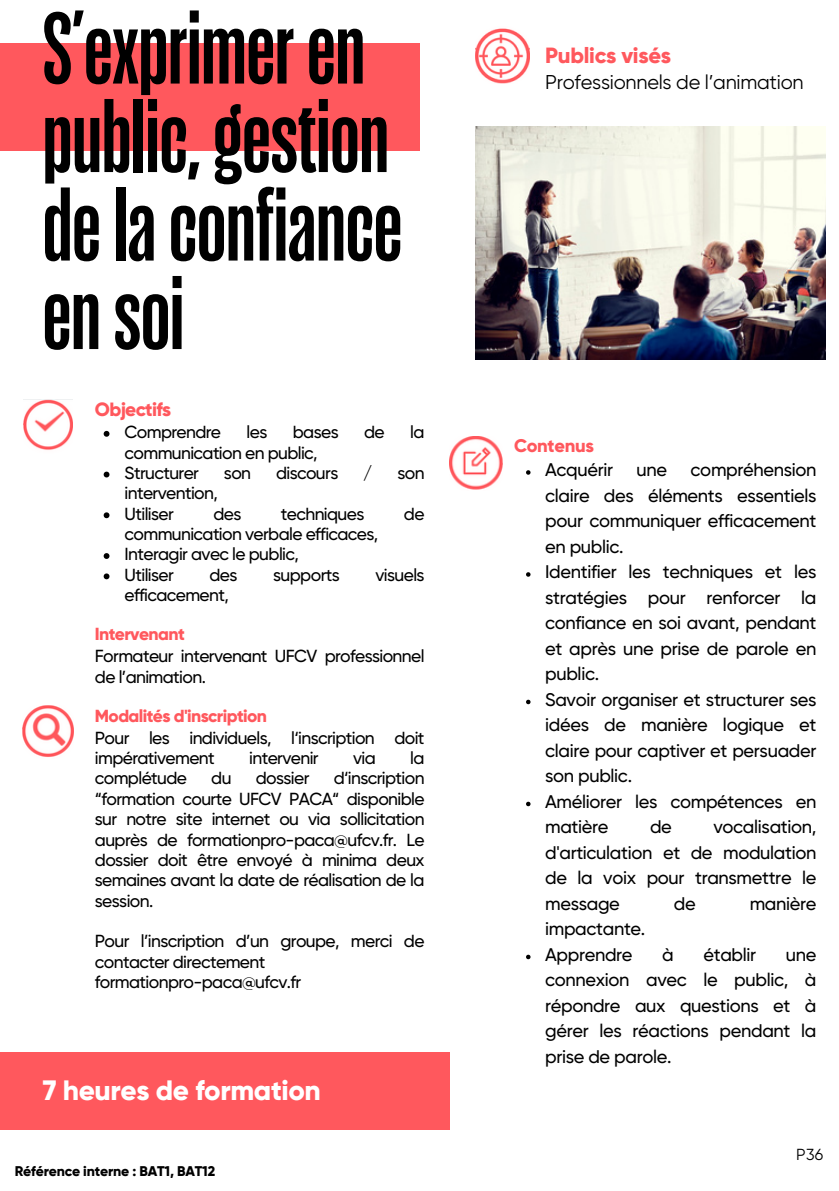
<style>
.page{position:relative;width:839px;height:1191px;background:#fff}
.page>*{position:absolute;margin:0;border:0;box-sizing:border-box;transform-origin:0 0}
.t1{font:600 100px/88.4px "Seriguela";color:#000}
.t2{font:800 28px "Gilroy";letter-spacing:-.015em;color:#fff}
.t3{font:800 22px "Gilroy";letter-spacing:-.015em;color:#ff585d}
.t4{font:20px "Gilroy";letter-spacing:-.015em;color:#000}
.t5{font:800 19.2px "Gilroy";letter-spacing:-.035em;color:#ff585d}
.t6{font:500 18.2px/25.6px "Gilroy";letter-spacing:-.02em;color:#000;text-align:justify}
.t7{font:800 18.2px "Gilroy";letter-spacing:-.02em;color:#ff585d}
.t8{font:500 17.4px/20.4px "Gilroy";letter-spacing:-.035em;color:#000}
.t9{font:16px "Gilroy";color:#000}
.t10{font:800 14px "Gilroy";letter-spacing:-.015em;color:#000}
.s1{font-weight:800;color:#ff585d}
</style>
<div class="page">
<div style="left:0;top:43px;width:419px;height:108px;background:#ff585d"></div>
<img style="left:475px;top:127px;width:350px;height:232px">
<img style="left:475px;top:28px;width:54px;height:56px">
<img style="left:449px;top:436px;width:53px;height:54px">
<img style="left:23px;top:399px;width:50px;height:51px">
<img style="left:22px;top:706px;width:51px;height:51px">
<svg style="left:526px;top:470px;width:4px;height:5px"></svg>
<svg style="left:526px;top:572px;width:4px;height:5px"></svg>
<svg style="left:526px;top:700px;width:4px;height:4px"></svg>
<svg style="left:526px;top:802px;width:4px;height:4px"></svg>
<svg style="left:526px;top:955px;width:4px;height:4px"></svg>
<svg style="left:104px;top:431px;width:5px;height:6px"></svg>
<svg style="left:104px;top:472px;width:5px;height:5px"></svg>
<svg style="left:104px;top:512px;width:5px;height:6px"></svg>
<svg style="left:104px;top:553px;width:5px;height:6px"></svg>
<svg style="left:104px;top:573px;width:5px;height:6px"></svg>
<div style="left:0;top:1053px;width:449px;height:77px;background:#ff585d"></div>
<p class="t1" style="left:43px;top:0;width:324px">S’exprimeren</p>
<p class="t1" style="left:43px;top:89px;width:361px">public,gestion delaconfiance ensoi</p>
<p class="t5" style="left:95px;top:398px;width:78px">Objectifs</p>
<h6 class="t8" style="left:125px;top:422px;width:98px">Comprendre</h6>
<h6 class="t8" style="left:246px;top:422px;width:22px">les</h6>
<h6 class="t8" style="left:293px;top:422px;width:47px">bases</h6>
<h6 class="t8" style="left:364px;top:422px;width:22px">de</h6>
<h6 class="t8" style="left:410px;top:422px;width:16px">la</h6>
<h6 class="t8" style="left:125px;top:442px;width:194px">communication en public,</h6>
<h6 class="t8" style="left:125px;top:463px;width:76px">Structurer</h6>
<h6 class="t8" style="left:224px;top:463px;width:29px">son</h6>
<h6 class="t8" style="left:276px;top:463px;width:64px">discours</h6>
<h6 class="t8" style="left:363px;top:463px;width:11px">/</h6>
<h6 class="t8" style="left:397px;top:463px;width:29px">son</h6>
<h6 class="t8" style="left:125px;top:483px;width:95px">intervention,</h6>
<h6 class="t8" style="left:125px;top:504px;width:51px">Utiliser</h6>
<h6 class="t8" style="left:213px;top:504px;width:30px">des</h6>
<h6 class="t8" style="left:281px;top:504px;width:85px">techniques</h6>
<h6 class="t8" style="left:404px;top:504px;width:22px">de</h6>
<h6 class="t8" style="left:125px;top:524px;width:255px">communication verbale efficaces,</h6>
<p class="t8" style="left:125px;top:544px;width:176px">Interagir avec le public,</p>
<h2 class="t8" style="left:125px;top:565px;width:51px">Utiliser</h2>
<h2 class="t8" style="left:209px;top:565px;width:30px">des</h2>
<h2 class="t8" style="left:273px;top:565px;width:68px">supports</h2>
<h2 class="t8" style="left:375px;top:565px;width:51px">visuels</h2>
<h2 class="t8" style="left:125px;top:585px;width:106px">efficacement,</h2>
<h3 class="t8" style="left:95px;top:624px;width:331px;line-height:21px"><span class="s1">Intervenant<br></span>Formateur intervenant UFCV professionnel de l’animation.</h3>
<p class="t8" style="left:95px;top:705px;width:331px;line-height:21px"><span class="s1">Modalités d'inscription<br></span>Pour les individuels, l‘inscription doit impérativement</p>
<p class="t8" style="left:249px;top:748px;width:71px">intervenir</p>
<p class="t8" style="left:353px;top:748px;width:24px">via</p>
<p class="t8" style="left:410px;top:748px;width:16px">la</p>
<p class="t8" style="left:95px;top:768px;width:94px">complétude</p>
<p class="t8" style="left:211px;top:768px;width:22px">du</p>
<p class="t8" style="left:256px;top:768px;width:55px">dossier</p>
<p class="t8" style="left:95px;top:768px;width:331px;text-align:justify;text-indent:239px">d‘inscription “formation courte UFCV PACA“ disponible sur notre site internet ou via sollicitation auprès de formationpro-paca@ufcv.fr. Le dossier doit être envoyé à minima deux semaines avant la date de réalisation de la session.</p>
<p class="t8" style="left:95px;top:931px;width:331px">Pour l’inscription d’un groupe, merci de contacter directement formationpro-paca@ufcv.fr</p>
<h5 class="t2" style="left:43px;top:1073px;width:279px">7 heures de formation</h5>
<p class="t10" style="left:15px;top:1162px;width:202px">Référence interne : BAT1, BAT12</p>
<p class="t3" style="left:545px;top:42px;width:127px">Publics visés</p>
<p class="t4" style="left:545px;top:70px;width:260px">Professionnels de l’animation</p>
<p class="t7" style="left:514px;top:435px;width:81px">Contenus</p>
<h3 class="t6" style="left:545px;top:457px;width:70px">Acquérir</h3>
<h3 class="t6" style="left:636px;top:457px;width:32px">une</h3>
<h3 class="t6" style="left:545px;top:457px;width:273px;text-indent:145px">compréhension claire des éléments essentiels pour communiquer efficacement en public.</h3>
<p class="t6" style="left:545px;top:559px;width:273px">Identifier les techniques et les stratégies pour renforcer la confiance en soi avant, pendant et après une prise de parole en public.</p>
<p class="t6" style="left:545px;top:687px;width:273px">Savoir organiser et structurer ses idées de manière logique et claire pour captiver et persuader son public.</p>
<p class="t6" style="left:545px;top:789px;width:273px">Améliorer les compétences en matière</p>
<p class="t6" style="left:545px;top:814px;width:273px;text-indent:168px">vocalisation, d'articulation et de modulation de la voix pour transmettre le message</p>
<p class="t6" style="left:650px;top:814px;width:23px">de</p>
<p class="t6" style="left:673px;top:891px;width:23px">de</p>
<p class="t6" style="left:749px;top:891px;width:68px">manière</p>
<p class="t6" style="left:545px;top:916px;width:102px">impactante.</p>
<p class="t6" style="left:545px;top:942px;width:89px">Apprendre</p>
<p class="t6" style="left:662px;top:942px;width:13px">à</p>
<p class="t6" style="left:703px;top:942px;width:54px">établir</p>
<p class="t6" style="left:545px;top:942px;width:273px;text-indent:241px">une connexion avec le public, à répondre aux questions et à gérer les réactions pendant la prise de parole.</p>
<p class="t9" style="left:796px;top:1145px;width:29px">P36</p>
</div>
